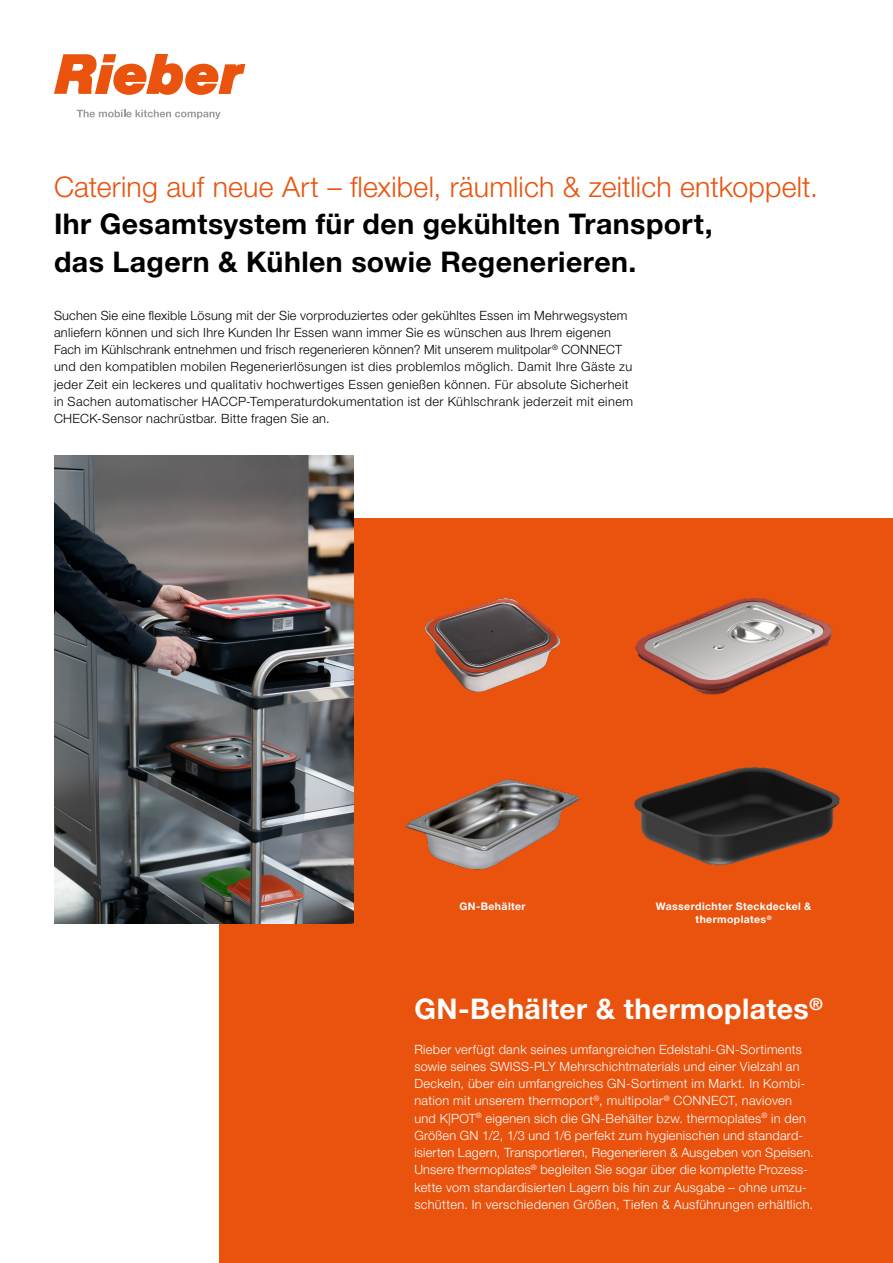
<style>
.page{position:relative;width:893px;height:1263px;background:#fff}
.page>*{position:absolute;margin:0;border:0;box-sizing:border-box;transform-origin:0 0}
.t1{font:700 28.5px/37.5px "Helvetica Neue LT Std";letter-spacing:.015em;color:#000}
.t2{font:300 28.5px "Helvetica Neue LT Std";letter-spacing:.005em;color:#e9530e}
.t3{font:700 28.5px "Helvetica Neue LT Std";letter-spacing:.015em;color:#fff}
.t4{font:300 12.75px/17.2px "Helvetica Neue LT Std";letter-spacing:.02em;color:#fff}
.t5{font:300 12.75px/17.2px "Helvetica Neue LT Std";letter-spacing:.025em;color:#000}
.t6{font:700 10.5px/13.5px "Helvetica Neue LT Std";letter-spacing:.035em;color:#fff;text-align:center}
</style>
<div class="page">
<svg style="left:77px;top:110px;width:144px;height:9px"></svg>
<svg style="left:54px;top:54px;width:191px;height:41px"></svg>
<div style="left:220px;top:519px;width:673px;height:744px;background:#e9530e"></div>
<img style="left:54px;top:456px;width:299px;height:467px">
<img style="left:425px;top:598px;width:135px;height:93px">
<img style="left:634px;top:767px;width:206px;height:99px">
<img style="left:405px;top:779px;width:175px;height:91px">
<img style="left:635px;top:598px;width:198px;height:97px">
<h1 class="t2" style="left:54px;top:169px;width:765px">Catering auf neue Art – flexibel, räumlich &amp; zeitlich entkoppelt.</h1>
<h1 class="t1" style="left:54px;top:204px;width:660px">Ihr Gesamtsystem für den gekühlten Transport, das Lagern &amp; Kühlen sowie Regenerieren.</h1>
<p class="t5" style="left:54px;top:306px;width:581px">Suchen Sie eine flexible Lösung mit der Sie vorproduziertes oder gekühltes Essen im Mehrwegsystem anliefern können und sich Ihre Kunden Ihr Essen wann immer Sie es wünschen aus Ihrem eigenen Fach im Kühlschrank entnehmen und frisch regenerieren können? Mit unserem mulitpolar<sup>®</sup> CONNECT und den kompatiblen mobilen Regenerierlösungen ist dies problemlos möglich. Damit Ihre Gäste zu jeder Zeit ein leckeres und qualitativ hochwertiges Essen genießen können. Für absolute Sicherheit in Sachen automatischer HACCP-Temperaturdokumentation ist der Kühlschrank jederzeit mit einem CHECK-Sensor nachrüstbar. Bitte fragen Sie an.</p>
<p class="t6" style="left:459px;top:899px;width:68px">GN-Behälter</p>
<p class="t6" style="left:656px;top:899px;width:157px">Wasserdichter Steckdeckel &amp; thermoplates<sup>®</sup></p>
<h1 class="t3" style="left:414px;top:991px;width:410px">GN-Behälter &amp; thermoplates<sup>®</sup></h1>
<p class="t4" style="left:414px;top:1040px;width:401px">Rieber verfügt dank seines umfangreichen Edelstahl-GN-Sortiments sowie seines SWISS-PLY Mehrschichtmaterials und einer Vielzahl an Deckeln, über ein umfangreiches GN-Sortiment im Markt. In Kombi&shy;nation mit unserem thermoport<sup>®</sup>, multipolar<sup>®</sup> CONNECT, navioven und K|POT<sup>®</sup> eigenen sich die GN-Behälter bzw. thermoplates<sup>®</sup> in den Größen GN 1/2, 1/3 und 1/6 perfekt zum hygienischen und standard&shy;isierten Lagern, Transportieren, Regenerieren &amp; Ausgeben von Speisen.<br>Unsere thermoplates<sup>®</sup> begleiten Sie sogar über die komplette Prozess&shy;kette vom standardisierten Lagern bis hin zur Ausgabe – ohne umzu&shy;schütten. In verschiedenen Größen, Tiefen &amp; Ausführungen erhältlich.</p>
</div>
